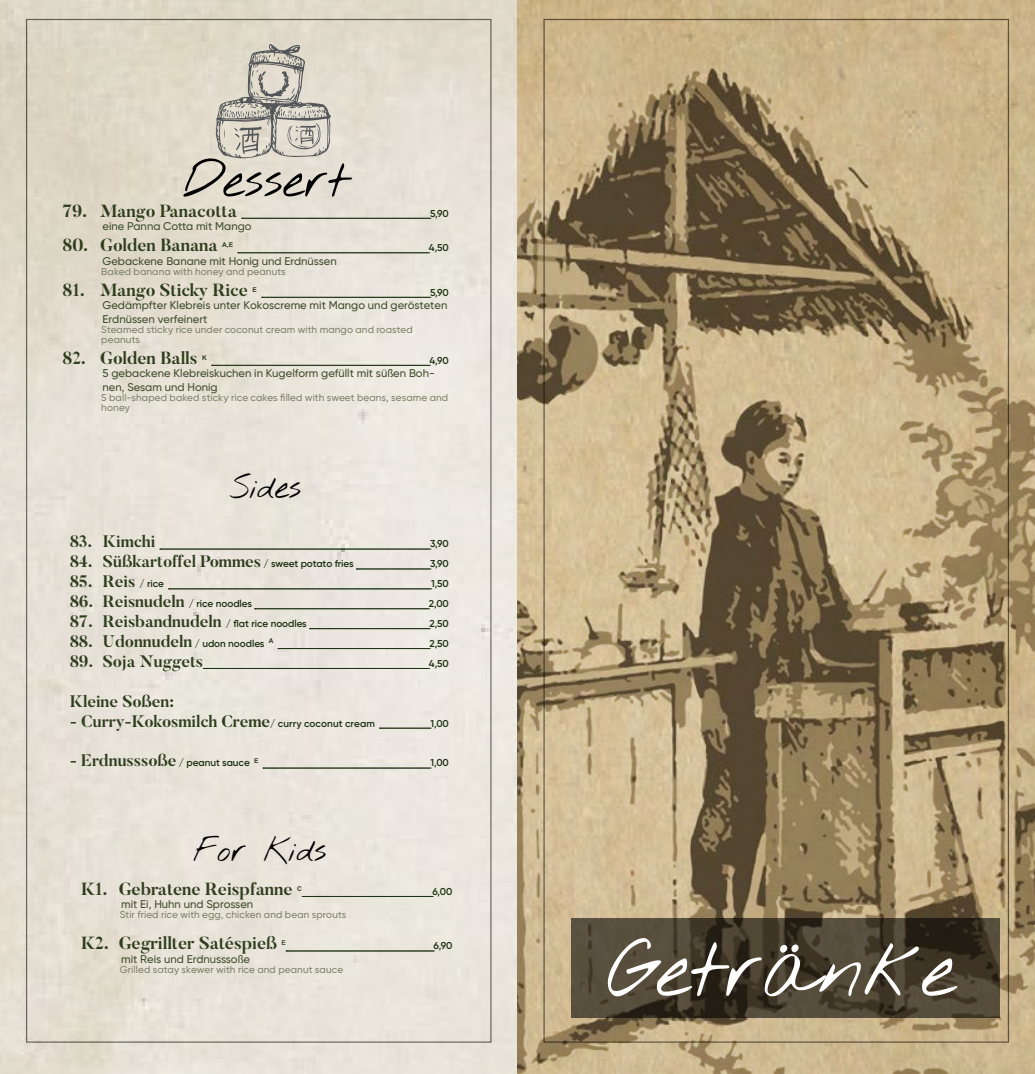
<style>
.page{position:relative;width:1035px;height:1074px;background:#fff}
.page>*{position:absolute;margin:0;border:0;box-sizing:border-box;transform-origin:0 0}
.t1{font:80.75px "Nothing You Could Do";color:#fff}
.t2{font:50px "Nothing You Could Do";color:#000}
.t3{font:32.5px "Nothing You Could Do";color:#000}
.t4{font:700 17.5px "Butler";letter-spacing:-.005em;color:#2e3e1d}
.t5{font:700 16.62px "Butler";letter-spacing:-.005em;color:#2e3e1d}
.t6{font:500 11.25px/13.5px "SVN Gilroy";color:#404e2c}
.t7{font:500 10px/10px "SVN Gilroy";letter-spacing:.01em;color:#7d8369}
.t8{font:600 10px "SVN Gilroy";letter-spacing:-.005em;color:#1c3111}
.t9{font:700 6.5px "Arial";color:#2e3e1d}
.t10{font:700 6.5px "Arial";color:#404e2c}
.s1{font-family:"SVN Gilroy";font-weight:600;font-size:10px;color:#1c3111}
</style>
<div class="page">
<img style="left:0;top:0;width:517px;height:1074px">
<svg style="left:160px;top:549px;width:271px;height:1px"></svg>
<svg style="left:356px;top:569px;width:75px;height:1px"></svg>
<svg style="left:168px;top:588px;width:264px;height:1px"></svg>
<svg style="left:255px;top:608px;width:175px;height:1px"></svg>
<svg style="left:309px;top:628px;width:121px;height:1px"></svg>
<svg style="left:278px;top:648px;width:152px;height:1px"></svg>
<svg style="left:203px;top:668px;width:227px;height:1px"></svg>
<svg style="left:379px;top:728px;width:52px;height:1px"></svg>
<svg style="left:263px;top:768px;width:168px;height:1px"></svg>
<svg style="left:302px;top:896px;width:131px;height:1px"></svg>
<svg style="left:286px;top:950px;width:148px;height:1px"></svg>
<svg style="left:241px;top:218px;width:190px;height:1px"></svg>
<svg style="left:238px;top:252px;width:192px;height:1px"></svg>
<svg style="left:262px;top:297px;width:169px;height:1px"></svg>
<svg style="left:211px;top:365px;width:219px;height:1px"></svg>
<svg style="left:215px;top:44px;width:116px;height:114px"></svg>
<img style="left:517px;top:0;width:518px;height:1074px">
<svg style="left:571px;top:917px;width:428px;height:100px"></svg>
<h2 class="t2" style="left:182px;top:150px;width:168px">Dessert</h2>
<h3 class="t4" style="left:63px;top:199px;width:176px">79. Mango Panacotta</h3>
<p class="t8" style="left:430px;top:206px;width:20px">5,90</p>
<p class="t6" style="left:103px;top:219px;width:150px">eine Panna Cotta mit Mango</p>
<h3 class="t4" style="left:63px;top:234px;width:157px">80. Golden Banana</h3>
<p class="t9" style="left:222px;top:241px;width:12px">A,E</p>
<p class="t8" style="left:429px;top:240px;width:21px">4,50</p>
<p class="t6" style="left:103px;top:253px;width:236px">Gebackene Banane mit Honig und Erdnüssen</p>
<p class="t7" style="left:101px;top:265px;width:186px">Baked banana with honey and peanuts</p>
<h3 class="t4" style="left:63px;top:278px;width:187px">81. Mango Sticky Rice</h3>
<p class="t9" style="left:253px;top:285px;width:6px">E</p>
<p class="t8" style="left:430px;top:285px;width:20px">5,90</p>
<p class="t6" style="left:103px;top:298px;width:346px">Gedämpfter Klebreis unter Kokoscreme mit Mango und gerösteten<br>Erdnüssen verfeinert</p>
<p class="t7" style="left:101px;top:323px;width:313px">Steamed sticky rice under coconut cream with mango and roasted peanuts</p>
<h3 class="t4" style="left:63px;top:346px;width:136px">82. Golden Balls</h3>
<p class="t9" style="left:202px;top:353px;width:6px">K</p>
<p class="t8" style="left:429px;top:353px;width:21px">4,90</p>
<p class="t6" style="left:103px;top:366px;width:334px">5 gebackene Klebreiskuchen in Kugelform gefüllt mit süßen Boh&shy;nen, Sesam und Honig</p>
<p class="t7" style="left:101px;top:391px;width:348px">5 ball-shaped baked sticky rice cakes filled with sweet beans, sesame and honey</p>
<h3 class="t3" style="left:230px;top:468px;width:73px">Sides</h3>
<h3 class="t5" style="left:70px;top:531px;width:87px">83. Kimchi</h3>
<p class="t8" style="left:430px;top:536px;width:20px">3,90</p>
<h3 class="t5" style="left:70px;top:551px;width:285px">84. Süßkartoffel Pommes <span class="s1">/ sweet potato fries</span></h3>
<p class="t8" style="left:430px;top:556px;width:20px">3,90</p>
<h3 class="t5" style="left:70px;top:571px;width:96px">85. Reis <span class="s1">/ rice</span></h3>
<p class="t8" style="left:431px;top:576px;width:19px">1,50</p>
<h3 class="t5" style="left:70px;top:591px;width:184px">86. Reisnudeln <span class="s1">/ rice noodles</span></h3>
<p class="t8" style="left:429px;top:596px;width:22px">2,00</p>
<h3 class="t5" style="left:70px;top:610px;width:239px">87. Reisbandnudeln <span class="s1">/ flat rice noodles</span></h3>
<p class="t8" style="left:429px;top:616px;width:21px">2,50</p>
<h3 class="t5" style="left:70px;top:630px;width:205px">88. Udonnudeln <span class="s1">/ udon noodles</span> <sup>A</sup></h3>
<p class="t8" style="left:429px;top:636px;width:21px">2,50</p>
<h3 class="t5" style="left:70px;top:650px;width:135px">89. Soja Nuggets</h3>
<p class="t8" style="left:429px;top:656px;width:21px">4,50</p>
<h3 class="t5" style="left:70px;top:690px;width:106px">Kleine Soßen:</h3>
<h3 class="t5" style="left:70px;top:710px;width:307px">- Curry-Kokosmilch Creme<span class="s1">/ curry coconut cream</span></h3>
<p class="t8" style="left:430px;top:715px;width:20px">1,00</p>
<h3 class="t5" style="left:70px;top:750px;width:190px">- Erdnusssoße <span class="s1">/ peanut sauce</span> <sup>E</sup></h3>
<p class="t8" style="left:430px;top:755px;width:20px">1,00</p>
<h3 class="t3" style="left:194px;top:831px;width:134px">For Kids</h3>
<h3 class="t4" style="left:81px;top:877px;width:213px">K1. Gebratene Reispfanne</h3>
<p class="t9" style="left:297px;top:884px;width:6px">C</p>
<p class="t8" style="left:432px;top:884px;width:22px">6,00</p>
<p class="t6" style="left:121px;top:897px;width:134px">mit Ei, Huhn und Sprossen</p>
<p class="t7" style="left:120px;top:909px;width:228px">Stir fried rice with egg, chicken and bean sprouts</p>
<h3 class="t4" style="left:81px;top:932px;width:197px">K2. Gegrillter Satéspieß</h3>
<p class="t10" style="left:281px;top:939px;width:6px">E</p>
<p class="t8" style="left:433px;top:938px;width:20px">6,90</p>
<p class="t6" style="left:121px;top:951px;width:131px">mit Reis und Erdnusssoße</p>
<p class="t7" style="left:120px;top:963px;width:225px">Grilled satay skewer with rice and peanut sauce</p>
<h1 class="t1" style="left:607px;top:920px;width:349px">Getränke</h1>
</div>
